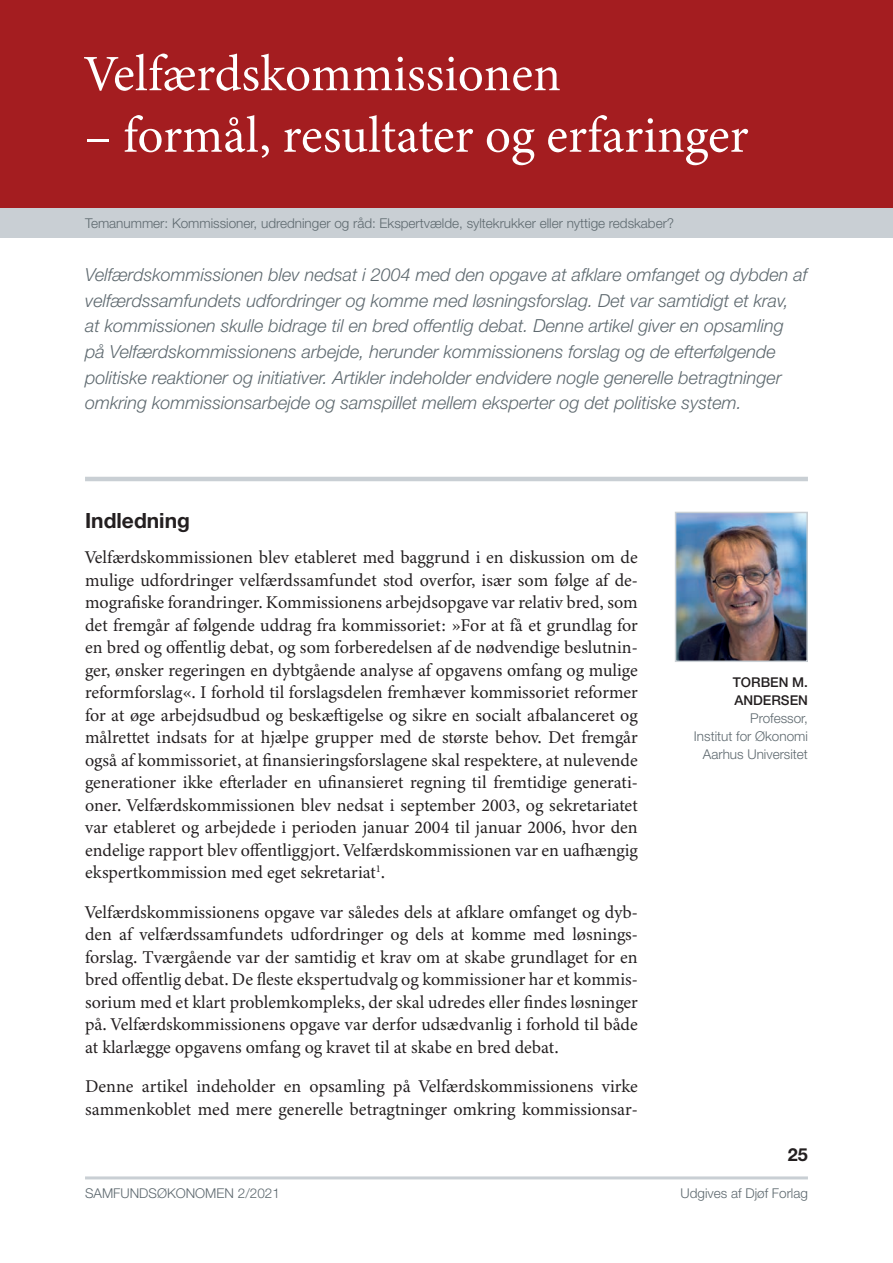
<style>
.page{position:relative;width:893px;height:1263px;background:#fff}
.page>*{position:absolute;margin:0;border:0;box-sizing:border-box;transform-origin:0 0}
.t1{font:51px "Minion 3";color:#fff}
.t2{font:700 21px "Helvetica Neue LT Std";color:#231f20}
.t3{font:18px/22.5px "Minion 3";color:#231f20;text-align:justify}
.t4{font:italic 300 18px/25.5px "Helvetica Neue LT Std";color:#5e696f}
.t5{font:700 18px "Helvetica Neue LT Std";color:#231f20}
.t6{font:300 13.5px/18px "Helvetica Neue LT Std";color:#5e696f;text-align:right}
.t7{font:500 13.5px/18px "Helvetica Neue LT Std";color:#231f20}
</style>
<div class="page">
<div style="left:0;top:0;width:893px;height:213px;background:#a41d20"></div>
<div style="left:0;top:208px;width:893px;height:30px;background:#c9cfd4"></div>
<hr style="left:85px;top:1176px;width:723px;height:3px;background:#c9cfd4">
<img style="left:678px;top:515px;width:127px;height:144px">
<div style="left:675px;top:512px;width:133px;height:150px;border:2px solid #c9cfd4"></div>
<hr style="left:85px;top:477px;width:723px;height:4px;background:#c9cfd4">
<h1 class="t1" style="left:85px;top:38px;width:478px">Velfærdskommissionen</h1>
<h1 class="t1" style="left:85px;top:100px;width:665px">– formål, resultater og erfaringer</h1>
<p class="t6" style="left:85px;top:214px;width:591px">Temanummer: Kommissioner, udredninger og råd: Ekspertvælde, syltekrukker eller nyttige redskaber?</p>
<p class="t4" style="left:85px;top:262px;width:724px">Velfærdskommissionen blev nedsat i 2004 med den opgave at afklare omfanget og dybden af velfærdssamfundets udfordringer og komme med løsningsforslag. Det var samtidigt et krav, at kommissionen skulle bidrage til en bred offentlig debat. Denne artikel giver en opsamling på Velfærdskommissionens arbejde, herunder kommissionens forslag og de efterfølgende politiske reaktioner og initiativer. Artikler indeholder endvidere nogle generelle betragtninger omkring kommissionsarbejde og samspillet mellem eksperter og det politiske system.</p>
<p class="t2" style="left:85px;top:507px;width:106px">Indledning</p>
<p class="t3" style="left:85px;top:546px;width:554px">Velfærdskommissionen blev etableret med baggrund i en diskussion om de mulige udfordringer velfærdssamfundet stod overfor, især som følge af de&shy;mografiske forandringer. Kommissionens arbejdsopgave var relativ bred, som det fremgår af følgende uddrag fra kommissoriet: »For at få et grundlag for en bred og offentlig debat, og som forberedelsen af de nødvendige beslutnin&shy;ger, ønsker regeringen en dybtgående analyse af opgavens omfang og mulige reformforslag«. I forhold til forslagsdelen fremhæver kommissoriet reformer for at øge arbejdsudbud og beskæftigelse og sikre en socialt afbalanceret og målrettet indsats for at hjælpe grupper med de største behov. Det fremgår også af kommissoriet, at finansieringsforslagene skal respektere, at nulevende generationer ikke efterlader en ufinansieret regning til fremtidige generati&shy;oner. Velfærdskommissionen blev nedsat i september 2003, og sekretariatet var etableret og arbejdede i perioden januar 2004 til januar 2006, hvor den endelige rapport blev offentliggjort. Velfærdskommissionen var en uafhængig ekspertkommission med eget sekretariat<sup>1</sup>.</p>
<p class="t3" style="left:85px;top:901px;width:554px">Velfærdskommissionens opgave var således dels at afklare omfanget og dyb&shy;den af velfærdssamfundets udfordringer og dels at komme med løsnings&shy;forslag. Tværgående var der samtidig et krav om at skabe grundlaget for en bred offentlig debat. De fleste ekspertudvalg og kommissioner har et kommis&shy;sorium med et klart problemkompleks, der skal udredes eller findes løsninger på. Velfærdskommissionens opgave var derfor udsædvanlig i forhold til både at klarlægge opgavens omfang og kravet til at skabe en bred debat.</p>
<p class="t3" style="left:85px;top:1075px;width:554px">Denne artikel indeholder en opsamling på Velfærdskommissionens virke sammenkoblet med mere generelle betragtninger omkring kommissionsar-</p>
<p class="t7" style="left:733px;top:673px;width:77px">TORBEN M.<br>ANDERSEN</p>
<p class="t6" style="left:694px;top:709px;width:115px">Professor,<br>Institut for Økonomi<br>Aarhus Universitet</p>
<p class="t5" style="left:788px;top:1143px;width:22px">25</p>
<p class="t6" style="left:85px;top:1184px;width:196px">SAMFUNDSØKONOMEN 2/2021</p>
<p class="t6" style="left:681px;top:1184px;width:129px">Udgives af Djøf Forlag</p>
</div>
